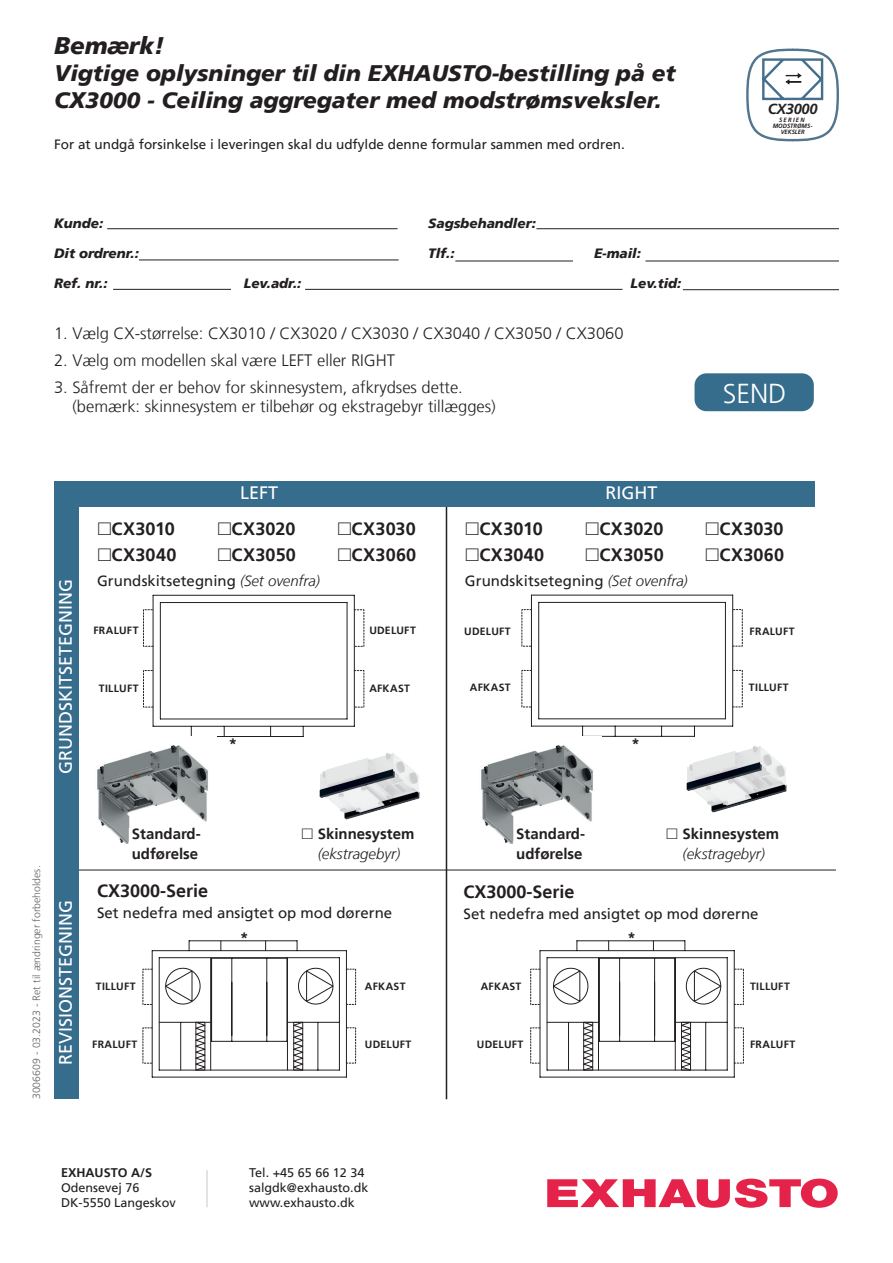
<style>
.page{position:relative;width:893px;height:1263px;background:#fff}
.page>*{position:absolute;margin:0;border:0;box-sizing:border-box;transform-origin:0 0}
.t1{font:300 27.3px "Frutiger LT";color:#fff}
.t2{font:italic 900 24px "Frutiger LT";color:#231f20}
.t3{font:italic 900 22.5px "Frutiger LT";color:#231f20}
.t4{font:700 18px "Frutiger LT";letter-spacing:.005em;color:#231f20}
.t5{font:18px "Frutiger LT";color:#fff}
.t6{font:300 16.5px/19.5px "Frutiger LT";color:#231f20}
.t7{font:15px "Frutiger LT";color:#231f20}
.t8{font:italic 300 15px/19.5px "Frutiger LT";color:#231f20;text-align:center}
.t9{font:700 15px/19.5px "Frutiger LT";color:#231f20}
.t10{font:italic 700 14.55px "Frutiger LT";letter-spacing:-.02em;color:#231f20}
.t11{font:13.5px "Frutiger LT";color:#231f20}
.t12{font:italic 900 13.5px "Frutiger LT";color:#231f20}
.t13{font:12.6px/14.9px "Frutiger LT";color:#231f20}
.t14{font:700 10.5px "Frutiger LT";letter-spacing:.025em;color:#231f20}
.t15{font:300 10.5px "Frutiger LT";color:#636366}
.t16{font:italic 700 6.15px/5.8px "Frutiger LT";color:#231f20;text-align:center;scale:.94 1}
.s1{font-family:"Mathematical Pi Six";font-weight:400}
.s2{font-weight:300;font-style:italic}
.s3{font-family:"Mathematical Pi Six";font-weight:400;font-style:normal}
.s4{font-weight:700;font-style:normal}
.s5{font-weight:700}
</style>
<div class="page">
<hr style="left:107px;top:228px;width:291px;height:1px;background:#231f20">
<hr style="left:113px;top:289px;width:118px;height:1px;background:#231f20">
<hr style="left:536px;top:228px;width:303px;height:1px;background:#231f20">
<hr style="left:683px;top:289px;width:156px;height:1px;background:#231f20">
<hr style="left:305px;top:289px;width:317px;height:1px;background:#231f20">
<div style="left:694px;top:373px;width:120px;height:38px;background:#366c8c;border-radius:12px"></div>
<svg style="left:547px;top:1178px;width:291px;height:30px"></svg>
<hr style="left:207px;top:1170px;width:1px;height:37px;background:#231f20">
<hr style="left:139px;top:260px;width:260px;height:1px;background:#231f20">
<hr style="left:455px;top:261px;width:118px;height:1px;background:#231f20">
<hr style="left:645px;top:261px;width:194px;height:1px;background:#231f20">
<svg style="left:746px;top:49px;width:93px;height:92px"></svg>
<hr style="left:72px;top:870px;width:764px;height:1px;background:#231f20">
<hr style="left:446px;top:499px;width:1px;height:600px;background:#231f20">
<div style="left:54px;top:492px;width:24px;height:607px;background:#366c8c"></div>
<div style="left:54px;top:481px;width:761px;height:25px;background:#366c8c"></div>
<svg style="left:143px;top:941px;width:213px;height:136px"></svg>
<svg style="left:531px;top:941px;width:213px;height:136px"></svg>
<hr style="left:153px;top:595px;width:1px;height:131px;background:#231f20">
<hr style="left:160px;top:602px;width:1px;height:117px;background:#231f20">
<hr style="left:153px;top:726px;width:201px;height:1px;background:#231f20">
<hr style="left:160px;top:719px;width:187px;height:1px;background:#231f20">
<hr style="left:354px;top:595px;width:1px;height:131px;background:#231f20">
<hr style="left:347px;top:602px;width:1px;height:117px;background:#231f20">
<hr style="left:153px;top:595px;width:201px;height:1px;background:#231f20">
<hr style="left:160px;top:602px;width:187px;height:1px;background:#231f20">
<hr style="left:191px;top:736px;width:112px;height:1px;background:#231f20">
<svg style="left:143px;top:609px;width:221px;height:98px"></svg>
<hr style="left:732px;top:595px;width:1px;height:131px;background:#231f20">
<hr style="left:725px;top:602px;width:1px;height:117px;background:#231f20">
<hr style="left:531px;top:726px;width:202px;height:1px;background:#231f20">
<hr style="left:539px;top:718px;width:186px;height:1px;background:#231f20">
<hr style="left:531px;top:595px;width:1px;height:131px;background:#231f20">
<hr style="left:538px;top:602px;width:1px;height:117px;background:#231f20">
<hr style="left:531px;top:595px;width:202px;height:1px;background:#231f20">
<hr style="left:539px;top:602px;width:186px;height:1px;background:#231f20">
<hr style="left:583px;top:736px;width:111px;height:1px;background:#231f20">
<svg style="left:522px;top:609px;width:220px;height:98px"></svg>
<img style="left:320px;top:753px;width:99px;height:66px">
<img style="left:687px;top:746px;width:99px;height:67px">
<img style="left:97px;top:745px;width:111px;height:99px">
<img style="left:481px;top:745px;width:112px;height:99px">
<p class="t2" style="left:54px;top:31px;width:112px">Bemærk!</p>
<p class="t3" style="left:54px;top:60px;width:623px">Vigtige oplysninger til din EXHAUSTO-bestilling på et</p>
<p class="t3" style="left:54px;top:87px;width:609px">CX3000 - Ceiling aggregater med modstrømsveksler.</p>
<p class="t11" style="left:54px;top:136px;width:572px">For at undgå forsinkelse i leveringen skal du udfylde denne formular sammen med ordren.</p>
<p class="t12" style="left:54px;top:215px;width:51px">Kunde:</p>
<p class="t12" style="left:428px;top:215px;width:109px">Sagsbehandler:</p>
<p class="t12" style="left:54px;top:245px;width:86px">Dit ordrenr.:</p>
<p class="t12" style="left:428px;top:245px;width:28px">Tlf.:</p>
<p class="t12" style="left:594px;top:245px;width:48px">E-mail:</p>
<p class="t12" style="left:54px;top:275px;width:55px">Ref. nr.:</p>
<p class="t12" style="left:244px;top:275px;width:59px">Lev.adr.:</p>
<p class="t12" style="left:631px;top:275px;width:52px">Lev.tid:</p>
<p class="t6" style="left:54px;top:323px;width:571px">1. Vælg CX-størrelse: CX3010 / CX3020 / CX3030 / CX3040 / CX3050 / CX3060</p>
<p class="t6" style="left:54px;top:350px;width:343px">2. Vælg om modellen skal være LEFT eller RIGHT</p>
<p class="t6" style="left:72px;top:377px;width:425px;text-indent:-18px">3. Såfremt der er behov for skinnesystem, afkrydses dette. (bemærk: skinnesystem er tilbehør og ekstragebyr tillægges)</p>
<p class="t10" style="left:768px;top:101px;width:51px">CX3000</p>
<p class="t16" style="left:773px;top:123px;width:44px">MODSTRØMS-<br>VEKSLER</p>
<p class="t16" style="left:779px;top:117px;width:29px">SERIEN</p>
<p class="t1" style="left:723px;top:378px;width:65px">SEND</p>
<p class="t5" style="left:55px;top:774px;width:197px;rotate:-90deg">GRUNDSKITSETEGNING</p>
<p class="t5" style="left:240px;top:482px;width:40px">LEFT</p>
<p class="t5" style="left:605px;top:482px;width:54px">RIGHT</p>
<p class="t4" style="left:97px;top:518px;width:79px"><span class="s1">h</span>CX3010</p>
<p class="t4" style="left:217px;top:518px;width:80px"><span class="s1">h</span>CX3020</p>
<p class="t4" style="left:337px;top:518px;width:80px"><span class="s1">h</span>CX3030</p>
<p class="t4" style="left:97px;top:544px;width:81px"><span class="s1">h</span>CX3040</p>
<p class="t4" style="left:217px;top:544px;width:80px"><span class="s1">h</span>CX3050</p>
<p class="t4" style="left:337px;top:544px;width:81px"><span class="s1">h</span>CX3060</p>
<p class="t7" style="left:97px;top:572px;width:224px">Grundskitsetegning <span class="s2">(Set ovenfra)</span></p>
<p class="t4" style="left:465px;top:518px;width:79px"><span class="s1">h</span>CX3010</p>
<p class="t4" style="left:585px;top:518px;width:80px"><span class="s1">h</span>CX3020</p>
<p class="t4" style="left:705px;top:518px;width:80px"><span class="s1">h</span>CX3030</p>
<p class="t4" style="left:465px;top:544px;width:81px"><span class="s1">h</span>CX3040</p>
<p class="t4" style="left:585px;top:544px;width:80px"><span class="s1">h</span>CX3050</p>
<p class="t4" style="left:705px;top:544px;width:81px"><span class="s1">h</span>CX3060</p>
<p class="t7" style="left:465px;top:572px;width:224px">Grundskitsetegning <span class="s2">(Set ovenfra)</span></p>
<p class="t14" style="left:93px;top:624px;width:47px">FRALUFT</p>
<p class="t14" style="left:369px;top:624px;width:48px">UDELUFT</p>
<p class="t14" style="left:464px;top:625px;width:48px">UDELUFT</p>
<p class="t14" style="left:750px;top:625px;width:47px">FRALUFT</p>
<p class="t14" style="left:99px;top:682px;width:41px">TILLUFT</p>
<p class="t14" style="left:369px;top:682px;width:42px">AFKAST</p>
<p class="t14" style="left:470px;top:681px;width:42px">AFKAST</p>
<p class="t14" style="left:749px;top:681px;width:41px">TILLUFT</p>
<p class="t9" style="left:229px;top:734px;width:10px">*</p>
<p class="t9" style="left:632px;top:735px;width:10px">*</p>
<p class="t15" style="left:31px;top:1099px;width:235px;rotate:-90deg">3006609 - 03.2023 - Ret til ændringer forbeholdes.</p>
<p class="t5" style="left:55px;top:1065px;width:167px;rotate:-90deg">REVISIONSTEGNING</p>
<p class="t9" style="left:132px;top:824px;width:70px">Standard&shy;udførelse</p>
<p class="t9" style="left:516px;top:824px;width:70px">Standard&shy;udførelse</p>
<p class="t8" style="left:301px;top:824px;width:115px"><span class="s3">h</span> <span class="s4">Skinnesystem </span>(ekstragebyr)</p>
<p class="t8" style="left:666px;top:824px;width:115px"><span class="s3">h</span> <span class="s4">Skinnesystem </span>(ekstragebyr)</p>
<p class="t4" style="left:97px;top:880px;width:113px">CX3000-Serie</p>
<p class="t7" style="left:97px;top:904px;width:297px">Set nedefra med ansigtet op mod dørerne</p>
<p class="t4" style="left:463px;top:881px;width:113px">CX3000-Serie</p>
<p class="t7" style="left:463px;top:905px;width:297px">Set nedefra med ansigtet op mod dørerne</p>
<p class="t9" style="left:240px;top:928px;width:10px">*</p>
<p class="t9" style="left:627px;top:928px;width:10px">*</p>
<p class="t14" style="left:96px;top:980px;width:41px">TILLUFT</p>
<p class="t14" style="left:365px;top:980px;width:42px">AFKAST</p>
<p class="t14" style="left:481px;top:980px;width:42px">AFKAST</p>
<p class="t14" style="left:750px;top:980px;width:41px">TILLUFT</p>
<p class="t14" style="left:92px;top:1038px;width:47px">FRALUFT</p>
<p class="t14" style="left:365px;top:1038px;width:48px">UDELUFT</p>
<p class="t14" style="left:477px;top:1038px;width:48px">UDELUFT</p>
<p class="t14" style="left:750px;top:1038px;width:47px">FRALUFT</p>
<p class="t13" style="left:61px;top:1165px;width:116px"><span class="s5">EXHAUSTO A/S<br></span>Odensevej 76<br>DK-5550 Langeskov</p>
<p class="t13" style="left:249px;top:1165px;width:121px">Tel. +45 65 66 12 34 salgdk@exhausto.dk www.exhausto.dk</p>
</div>
